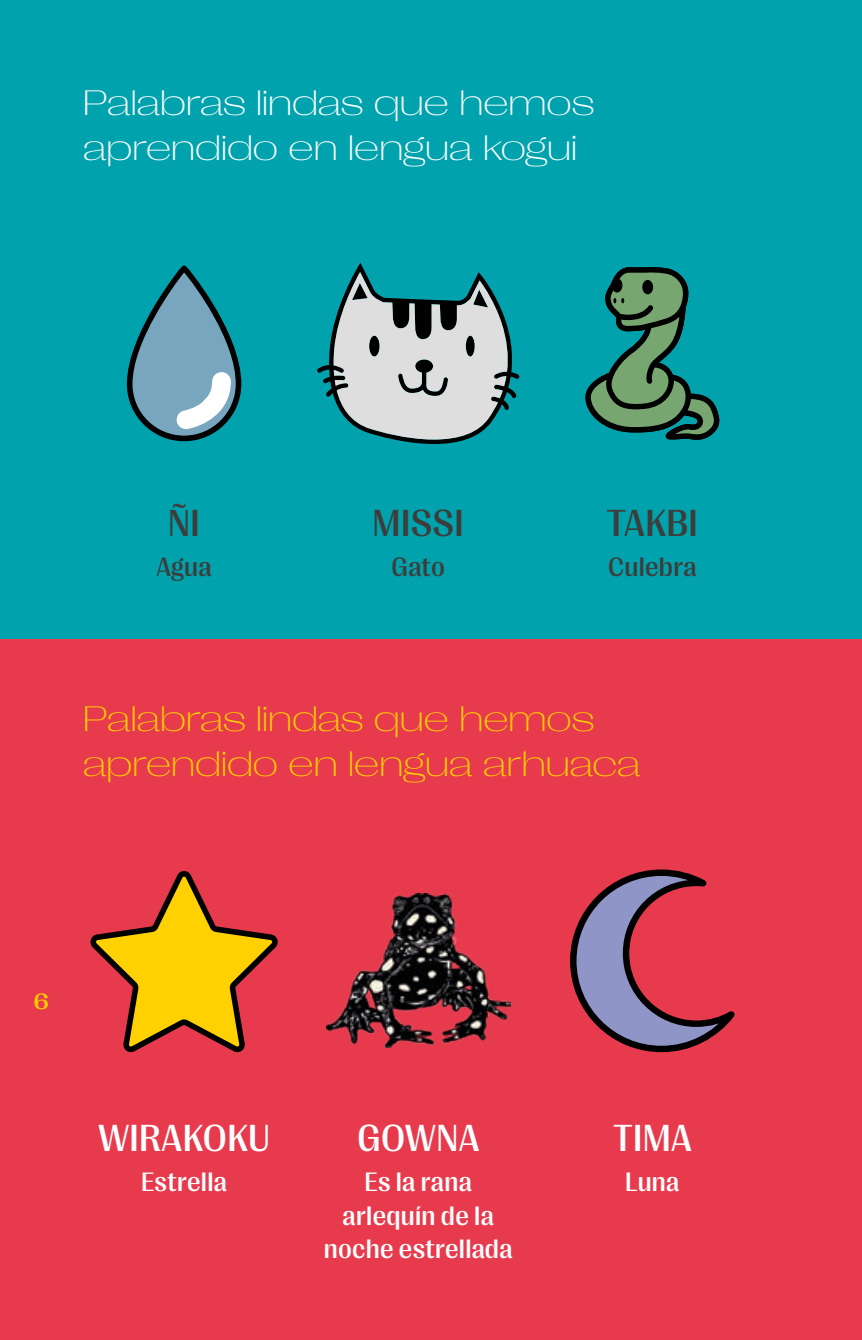
<style>
.page{position:relative;width:862px;height:1340px;background:#fff}
.page>*{position:absolute;margin:0;border:0;box-sizing:border-box;transform-origin:0 0}
.t1{font:500 38.25px "PP Right Gothic";letter-spacing:.01em;color:#fff}
.t2{font:500 38.25px "PP Right Gothic";letter-spacing:.01em;color:#3d3d3c}
.t3{font:36px/45px "PP Right Gothic Spatial Fine";color:#ffd000}
.t4{font:36px/45px "PP Right Gothic Spatial Fine";color:#fff}
.t5{font:500 27px/33.8px "PP Right Gothic";letter-spacing:.01em;color:#fff;text-align:center}
.t6{font:500 27px "PP Right Gothic";letter-spacing:.01em;color:#3d3d3c}
.t7{font:500 expanded 22.5px "PP Right Gothic";color:#ffd000}
</style>
<div class="page">
<div style="left:0;top:0;width:861px;height:639px;background:#00a3ad"></div>
<div style="left:0;top:639px;width:861px;height:700px;background:#e83a4d"></div>
<img style="left:326px;top:893px;width:184px;height:154px">
<svg style="left:317px;top:263px;width:202px;height:181px"></svg>
<svg style="left:585px;top:267px;width:135px;height:173px"></svg>
<svg style="left:127px;top:265px;width:114px;height:176px"></svg>
<svg style="left:90px;top:871px;width:188px;height:181px"></svg>
<svg style="left:570px;top:869px;width:165px;height:184px"></svg>
<h2 class="t4" style="left:83px;top:80px;width:512px">Palabras lindas que hemos aprendido en lengua kogui</h2>
<h1 class="t2" style="left:168px;top:501px;width:33px">ÑI</h1>
<p class="t6" style="left:156px;top:552px;width:57px">Agua</p>
<h1 class="t2" style="left:372px;top:501px;width:93px">MISSI</h1>
<p class="t6" style="left:391px;top:552px;width:55px">Gato</p>
<h1 class="t2" style="left:606px;top:501px;width:93px">TAKBI</h1>
<p class="t6" style="left:607px;top:552px;width:90px">Culebra</p>
<h2 class="t3" style="left:83px;top:696px;width:559px">Palabras lindas que hemos aprendido en lengua arhuaca</h2>
<p class="t7" style="left:34px;top:989px;width:17px">6</p>
<h1 class="t1" style="left:98px;top:1116px;width:173px">WIRAKOKU</h1>
<p class="t5" style="left:141px;top:1164px;width:87px">Estrella</p>
<h1 class="t1" style="left:357px;top:1116px;width:123px">GOWNA</h1>
<p class="t5" style="left:323px;top:1164px;width:190px">Es la rana arlequín de la noche estrellada</p>
<h1 class="t1" style="left:613px;top:1116px;width:80px">TIMA</h1>
<p class="t5" style="left:624px;top:1164px;width:56px">Luna</p>
</div>
